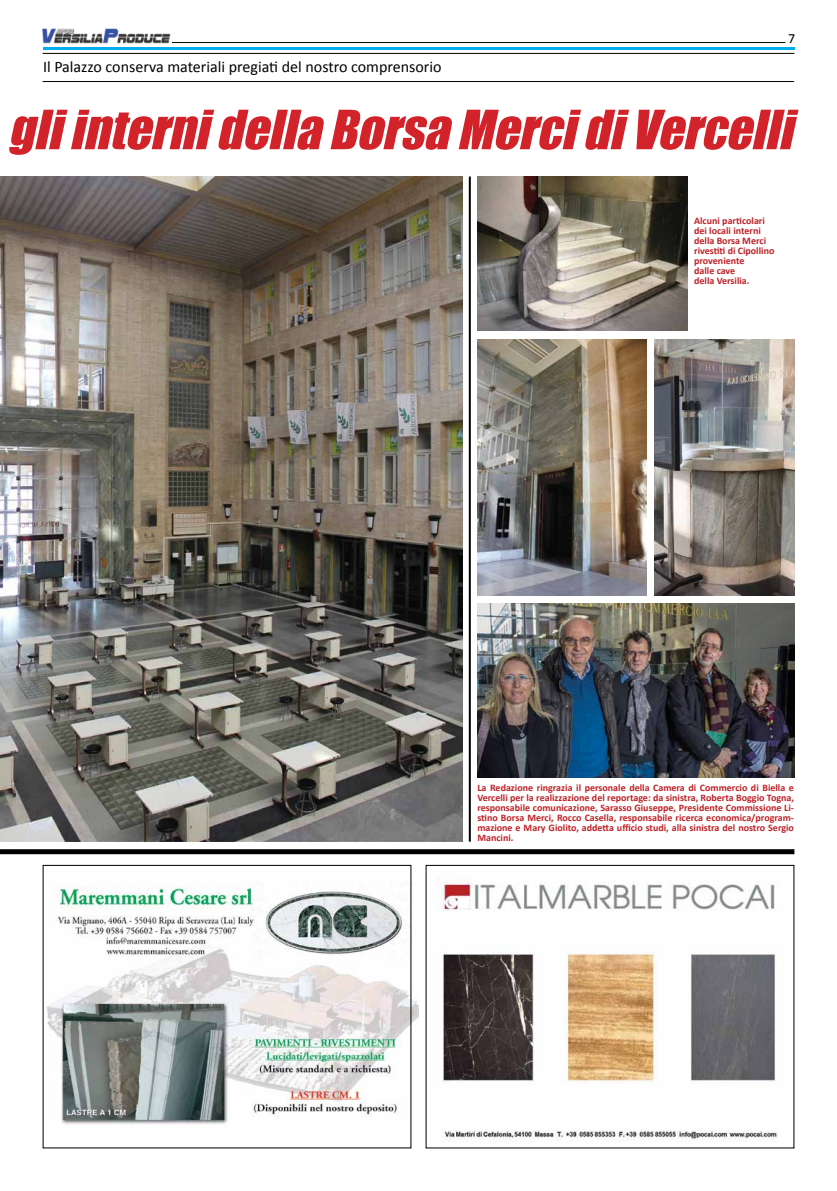
<style>
.page{position:relative;width:837px;height:1191px;background:#fff}
.page>*{position:absolute;margin:0;border:0;box-sizing:border-box;transform-origin:0 0}
.t1{font:italic 50px "Impact";color:#d2232a}
.t2{font:16px "Calibri";color:#000}
.t3{font:14px "Calibri";color:#000}
.t4{font:700 10px/10px "Calibri";color:#bd2126}
</style>
<div class="page">
<img style="left:43px;top:28px;width:127px;height:16px">
<hr style="left:172px;top:42px;width:613px;height:1px;background:#000">
<hr style="left:43px;top:47px;width:751px;height:3px;background:#00aeef">
<hr style="left:43px;top:53px;width:751px;height:1px;background:#000">
<hr style="left:43px;top:81px;width:750px;height:1px;background:#000">
<img style="left:654px;top:339px;width:140px;height:256px">
<img style="left:0;top:176px;width:462px;height:665px">
<div style="left:0;top:849px;width:794px;height:5px;background:#000"></div>
<img style="left:477px;top:603px;width:316px;height:174px">
<img style="left:477px;top:176px;width:210px;height:155px">
<img style="left:477px;top:339px;width:169px;height:256px">
<hr style="left:468px;top:176px;width:2px;height:665px;background:#000">
<img style="left:437px;top:878px;width:340px;height:264px">
<img style="left:46px;top:875px;width:372px;height:262px">
<h3 class="t3" style="left:787px;top:30px;width:9px">7</h3>
<h2 class="t2" style="left:43px;top:56px;width:400px">Il Palazzo conserva materiali pregiati del nostro comprensorio</h2>
<h1 class="t1" style="left:8px;top:91px;width:801px">gliinternidellaBorsaMercidiVercelli</h1>
<p class="t4" style="left:693px;top:215px;width:82px">Alcuni particolari dei locali interni della Borsa Merci rivestiti di Cipollino proveniente<br>dalle cave<br>della Versilia.</p>
<p class="t4" style="left:477px;top:782px;width:318px;text-align:justify">La Redazione ringrazia il personale della Camera di Commercio di Biella e Vercelli per la realizzazione del reportage: da sinistra, Roberta Boggio Togna, responsabile comunicazione, Sarasso Giuseppe, Presidente Commissione Li&shy;stino Borsa Merci, Rocco Casella, responsabile ricerca economica/program&shy;mazione e Mary Giolito, addetta ufficio studi, alla sinistra del nostro Sergio Mancini.</p>
</div>
